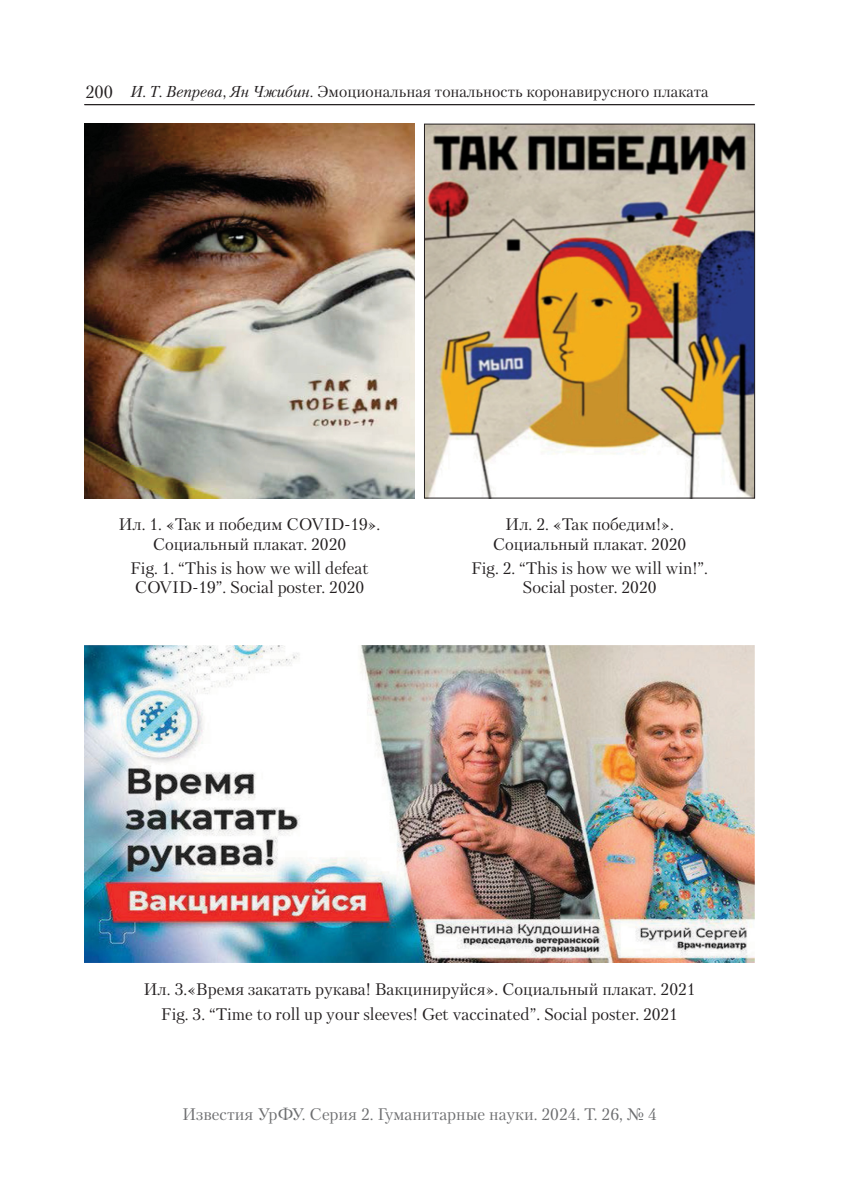
<style>
.page{position:relative;width:844px;height:1191px;background:#fff}
.page>*{position:absolute;margin:0;border:0;box-sizing:border-box;transform-origin:0 0}
.t1{font:17.5px "Petersburg C";color:#231f20}
.t2{font:16.62px/19.2px "Petersburg C";color:#231f20;text-align:center}
.t3{font:16.62px "Petersburg C";color:#6d6e70}
.t4{font:15.75px "Petersburg C";color:#231f20}
.s1{font-style:italic}
</style>
<div class="page">
<hr style="left:84px;top:104px;width:670px;height:1px;background:#231f20">
<img style="left:84px;top:123px;width:330px;height:375px">
<img style="left:426px;top:126px;width:326px;height:370px">
<div style="left:424px;top:124px;width:330px;height:374px;border:1px solid #231f20"></div>
<img style="left:84px;top:645px;width:670px;height:317px">
<p class="t1" style="left:85px;top:84px;width:29px">200</p>
<p class="t4" style="left:130px;top:84px;width:579px"><span class="s1">И. Т. Вепрева</span>, <span class="s1">Ян Чжибин.</span> Эмоциональная тональность коронавирусного плаката</p>
<p class="t2" style="left:118px;top:516px;width:263px">Ил. 1. «Так и победим COVID-19».<br>Социальный плакат. 2020</p>
<p class="t2" style="left:130px;top:560px;width:240px;text-align:left">Fig. 1. “This is how we will defeat<br>COVID-19”. Social poster. 2020</p>
<p class="t2" style="left:492px;top:516px;width:195px">Ил. 2. «Так победим!».<br>Социальный плакат. 2020</p>
<p class="t2" style="left:471px;top:560px;width:238px">Fig. 2. “This is how we will win!”.<br>Social poster. 2020</p>
<p class="t2" style="left:143px;top:978px;width:553px;line-height:24.2px">Ил. 3.«Время закатать рукава! Вакцинируйся». Социальный плакат. 2021<br>Fig. 3. “Time to roll up your sleeves! Get vaccinated”. Social poster. 2021</p>
<p class="t3" style="left:182px;top:1106px;width:476px">Известия УрФУ. Серия 2. Гуманитарные науки. 2024. Т. 26, № 4</p>
</div>
